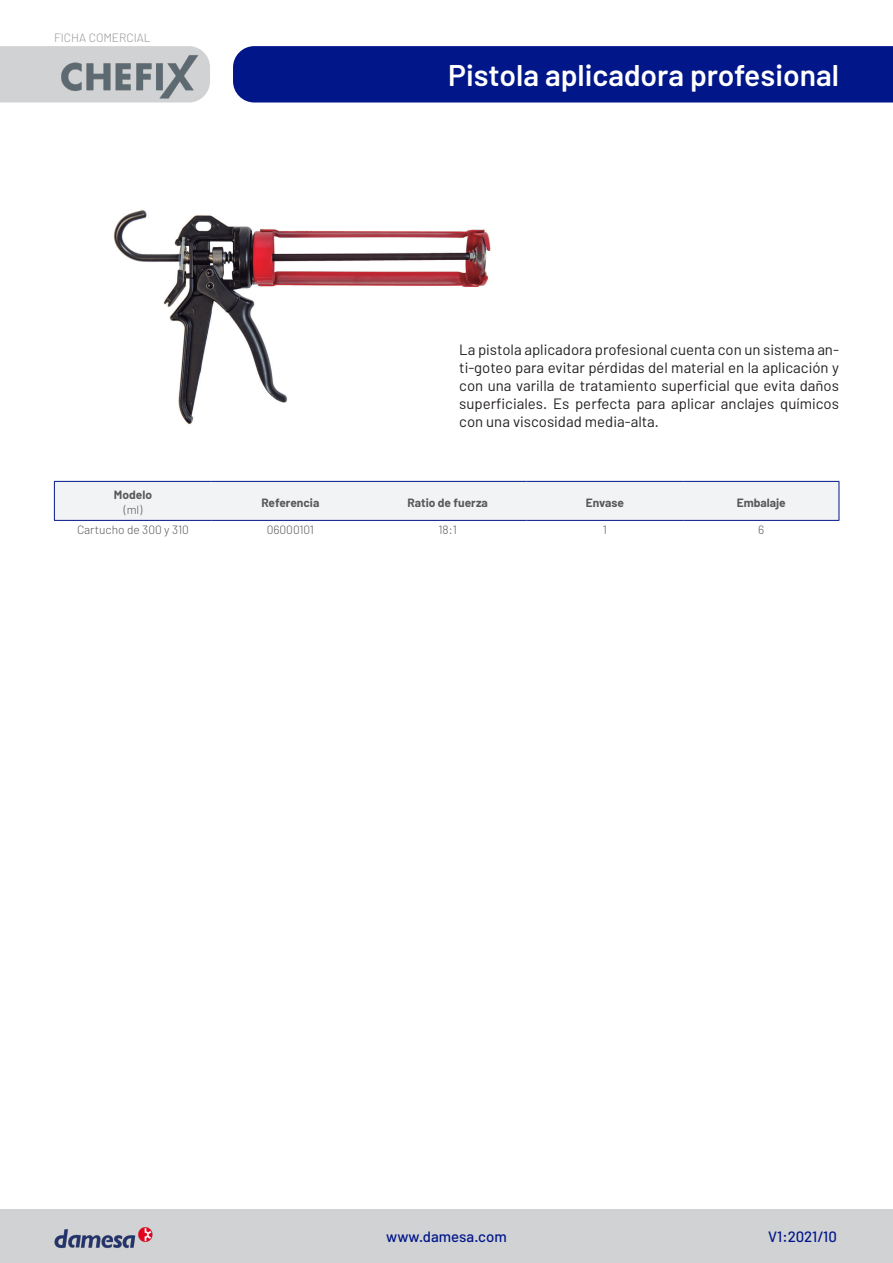
<style>
.page{position:relative;width:893px;height:1263px;background:#fff}
.page>*{position:absolute;margin:0;border:0;box-sizing:border-box;transform-origin:0 0}
.t1{font:600 30px "Barlow";color:#fff}
.t2{font:15px/18px "Barlow";color:#231f20;text-align:justify}
.t3{font:500 15px "Barlow";color:#001689}
.t4{font:700 12px "Barlow";color:#57585a}
.t5{font:300 12px "Barlow";color:#57585a}
.t6{font:300 12px "Barlow";color:#939598}
</style>
<div class="page">
<div style="left:55px;top:482px;width:784px;height:38px;background:#f2f3f4"></div>
<hr style="left:54px;top:481px;width:158px;height:1px;background:#001689">
<hr style="left:54px;top:482px;width:1px;height:38px;background:#001689">
<hr style="left:212px;top:481px;width:157px;height:1px;background:#001689">
<hr style="left:369px;top:481px;width:157px;height:1px;background:#001689">
<hr style="left:526px;top:481px;width:158px;height:1px;background:#001689">
<hr style="left:684px;top:481px;width:155px;height:1px;background:#001689">
<hr style="left:839px;top:482px;width:1px;height:38px;background:#001689">
<hr style="left:54px;top:520px;width:158px;height:1px;background:#001689">
<hr style="left:212px;top:520px;width:157px;height:1px;background:#001689">
<hr style="left:369px;top:520px;width:157px;height:1px;background:#001689">
<hr style="left:526px;top:520px;width:158px;height:1px;background:#001689">
<hr style="left:684px;top:520px;width:155px;height:1px;background:#001689">
<div style="left:0;top:46px;width:210px;height:56px;background:#d1d2d4"></div>
<div style="left:0;top:1209px;width:893px;height:54px;background:#d1d2d4"></div>
<div style="left:233px;top:46px;width:660px;height:56px;background:#001689"></div>
<img style="left:54px;top:1224px;width:99px;height:27px">
<img style="left:54px;top:54px;width:147px;height:44px">
<img style="left:113px;top:210px;width:378px;height:215px">
<p class="t6" style="left:54px;top:30px;width:98px">FICHA COMERCIAL</p>
<p class="t4" style="left:114px;top:488px;width:40px">Modelo</p>
<p class="t5" style="left:124px;top:503px;width:20px">(ml)</p>
<p class="t1" style="left:448px;top:57px;width:392px">Pistola aplicadora profesional</p>
<p class="t2" style="left:459px;top:340px;width:381px">La pistola aplicadora profesional cuenta con un sistema an&shy;ti-goteo para evitar pérdidas del material en la aplicación y con una varilla de tratamiento superficial que evita daños superficiales. Es perfecta para aplicar anclajes químicos con una viscosidad media-alta.</p>
<p class="t4" style="left:261px;top:495px;width:60px">Referencia</p>
<p class="t4" style="left:408px;top:495px;width:82px">Ratio de fuerza</p>
<p class="t4" style="left:586px;top:495px;width:40px">Envase</p>
<p class="t4" style="left:737px;top:495px;width:50px">Embalaje</p>
<p class="t5" style="left:77px;top:523px;width:113px">Cartucho de 300 y 310</p>
<p class="t5" style="left:267px;top:523px;width:49px">06000101</p>
<p class="t5" style="left:438px;top:523px;width:20px">18:1</p>
<p class="t5" style="left:603px;top:523px;width:6px">1</p>
<p class="t5" style="left:758px;top:523px;width:8px">6</p>
<p class="t3" style="left:386px;top:1228px;width:122px">www.damesa.com</p>
<p class="t3" style="left:768px;top:1228px;width:70px">V1:2021/10</p>
</div>
